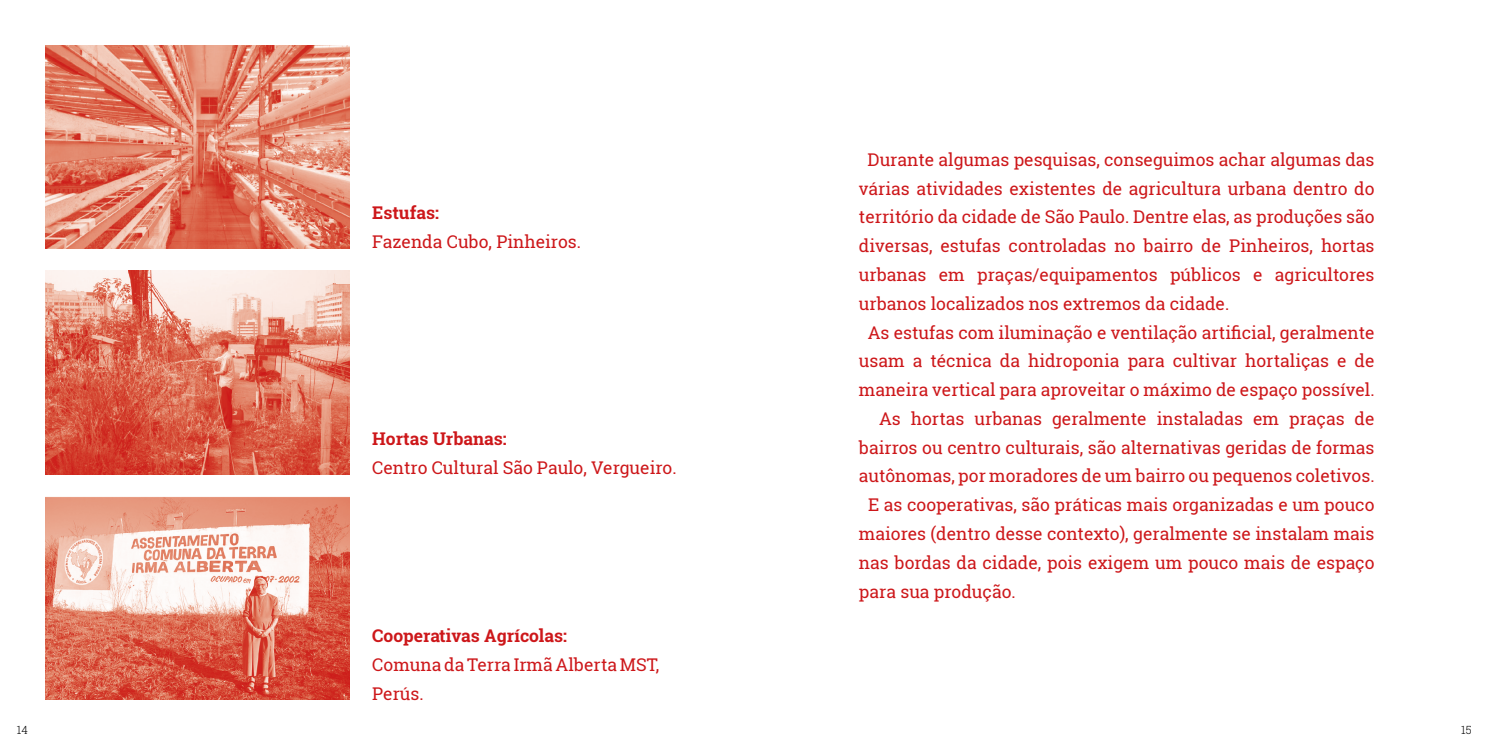
<style>
.page{position:relative;width:1489px;height:745px;background:#fff}
.page>*{position:absolute;margin:0;border:0;box-sizing:border-box;transform-origin:0 0}
.t1{font:17.5px/28.8px "Roboto Slab";color:#cd171a}
.t2{font:700 17.5px "Roboto Slab";color:#cd171a}
.t3{font:300 11.25px "Roboto Slab";color:#000}
</style>
<div class="page">
<img style="left:45px;top:45px;width:304px;height:203px">
<img style="left:45px;top:271px;width:304px;height:202px">
<img style="left:45px;top:496px;width:304px;height:203px">
<p class="t2" style="left:372px;top:201px;width:68px">Estufas:</p>
<p class="t1" style="left:372px;top:227px;width:210px">Fazenda Cubo, Pinheiros.</p>
<p class="t2" style="left:372px;top:426px;width:136px">Hortas Urbanas:</p>
<p class="t1" style="left:372px;top:453px;width:306px">Centro Cultural São Paulo, Vergueiro.</p>
<p class="t2" style="left:372px;top:623px;width:196px">Cooperativas Agrícolas:</p>
<p class="t1" style="left:372px;top:649px;width:289px">Comuna da Terra Irmã Alberta MST,<br>Perús.</p>
<p class="t1" style="left:867px;top:145px;width:508px">Durante algumas pesquisas, conseguimos achar algumas das</p>
<p class="t1" style="left:858px;top:173px;width:517px">várias atividades existentes de agricultura urbana dentro do</p>
<p class="t1" style="left:858px;top:202px;width:517px">território da cidade de São Paulo. Dentre elas, as produções são</p>
<p class="t1" style="left:858px;top:231px;width:517px">diversas, estufas controladas no bairro de Pinheiros, hortas</p>
<p class="t1" style="left:858px;top:260px;width:517px">urbanas em praças/equipamentos públicos e agricultores</p>
<p class="t1" style="left:858px;top:288px;width:372px">urbanos localizados nos extremos da cidade.</p>
<p class="t1" style="left:867px;top:317px;width:508px">As estufas com iluminação e ventilação artificial, geralmente</p>
<p class="t1" style="left:858px;top:346px;width:517px">usam a técnica da hidroponia para cultivar hortaliças e de</p>
<p class="t1" style="left:858px;top:375px;width:517px">maneira vertical para aproveitar o máximo de espaço possível.</p>
<p class="t1" style="left:879px;top:403px;width:497px">As hortas urbanas geralmente instaladas em praças de</p>
<p class="t1" style="left:858px;top:432px;width:517px">bairros ou centro culturais, são alternativas geridas de formas</p>
<p class="t1" style="left:858px;top:461px;width:517px">autônomas, por moradores de um bairro ou pequenos coletivos.</p>
<p class="t1" style="left:868px;top:490px;width:508px">E as cooperativas, são práticas mais organizadas e um pouco</p>
<p class="t1" style="left:858px;top:518px;width:517px">maiores (dentro desse contexto), geralmente se instalam mais</p>
<p class="t1" style="left:858px;top:547px;width:517px">nas bordas da cidade, pois exigem um pouco mais de espaço</p>
<p class="t1" style="left:858px;top:576px;width:158px">para sua produção.</p>
<p class="t3" style="left:17px;top:722px;width:13px">14</p>
<p class="t3" style="left:1460px;top:722px;width:12px">15</p>
</div>
